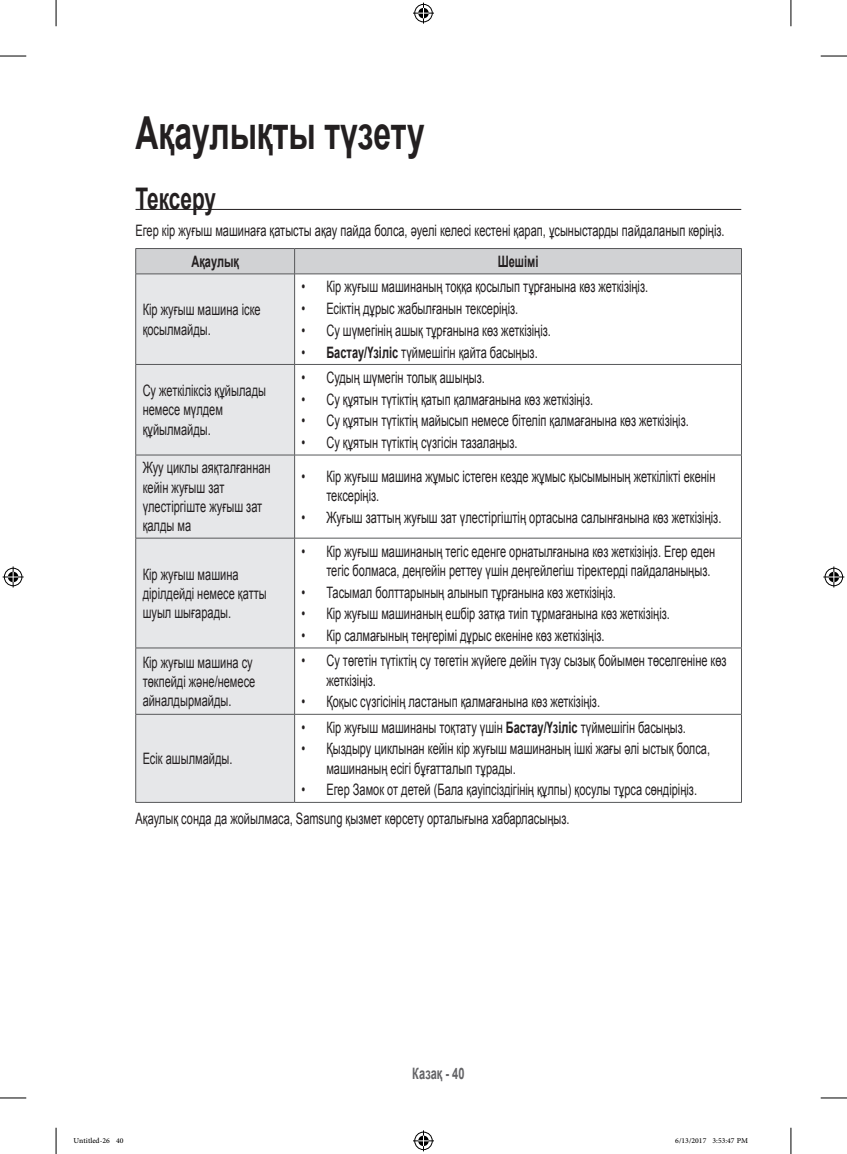
<style>
.page{position:relative;width:847px;height:1154px;background:#fff}
.page>*{position:absolute;margin:0;border:0;box-sizing:border-box;transform-origin:0 0}
.t1{font:700 45.5px "Arial";color:#231f20;scale:.7 1}
.t2{font:700 29.75px "Arial";letter-spacing:-.005em;color:#231f20;scale:.7 1}
.t3{font:15.75px/19.2px "Arial";color:#231f20;scale:.7 1}
.t4{font:700 15.75px "Arial";color:#231f20;scale:.7 1}
.t5{font:700 15.75px "Arial";color:#636366;scale:.7 1}
.t6{font:10.5px "Adobe Arabic";color:#000}
.s1{font-weight:700}
</style>
<div class="page">
<hr style="left:135px;top:209px;width:606px;height:1px;background:#231f20">
<div style="left:136px;top:275px;width:158px;height:527px;background:#e6e7e9"></div>
<svg style="left:135px;top:248px;width:607px;height:26px;background:#c8c9cb"></svg>
<hr style="left:135px;top:274px;width:159px;height:1px;background:#57585a">
<hr style="left:135px;top:274px;width:1px;height:90px;background:#57585a">
<hr style="left:294px;top:274px;width:447px;height:1px;background:#57585a">
<hr style="left:294px;top:274px;width:1px;height:90px;background:#57585a">
<hr style="left:741px;top:274px;width:1px;height:90px;background:#57585a">
<hr style="left:135px;top:364px;width:159px;height:1px;background:#57585a">
<hr style="left:135px;top:365px;width:1px;height:90px;background:#57585a">
<hr style="left:294px;top:364px;width:447px;height:1px;background:#57585a">
<hr style="left:294px;top:365px;width:1px;height:90px;background:#57585a">
<hr style="left:741px;top:365px;width:1px;height:90px;background:#57585a">
<hr style="left:135px;top:455px;width:159px;height:1px;background:#57585a">
<hr style="left:135px;top:455px;width:1px;height:83px;background:#57585a">
<hr style="left:294px;top:455px;width:447px;height:1px;background:#57585a">
<hr style="left:294px;top:455px;width:1px;height:83px;background:#57585a">
<hr style="left:741px;top:455px;width:1px;height:83px;background:#57585a">
<hr style="left:135px;top:538px;width:159px;height:1px;background:#57585a">
<hr style="left:135px;top:538px;width:1px;height:110px;background:#57585a">
<hr style="left:294px;top:538px;width:447px;height:1px;background:#57585a">
<hr style="left:294px;top:538px;width:1px;height:110px;background:#57585a">
<hr style="left:741px;top:538px;width:1px;height:110px;background:#57585a">
<hr style="left:135px;top:648px;width:159px;height:1px;background:#57585a">
<hr style="left:135px;top:648px;width:1px;height:66px;background:#57585a">
<hr style="left:294px;top:648px;width:447px;height:1px;background:#57585a">
<hr style="left:294px;top:648px;width:1px;height:66px;background:#57585a">
<hr style="left:741px;top:648px;width:1px;height:66px;background:#57585a">
<hr style="left:135px;top:714px;width:159px;height:1px;background:#57585a">
<hr style="left:135px;top:714px;width:1px;height:88px;background:#57585a">
<hr style="left:294px;top:714px;width:447px;height:1px;background:#57585a">
<hr style="left:294px;top:714px;width:1px;height:88px;background:#57585a">
<hr style="left:741px;top:714px;width:1px;height:88px;background:#57585a">
<hr style="left:135px;top:802px;width:159px;height:1px;background:#57585a">
<hr style="left:294px;top:802px;width:447px;height:1px;background:#57585a">
<svg style="left:0;top:56px;width:26px;height:1px"></svg>
<svg style="left:820px;top:56px;width:26px;height:1px"></svg>
<svg style="left:0;top:1097px;width:26px;height:1px"></svg>
<svg style="left:820px;top:1097px;width:26px;height:1px"></svg>
<svg style="left:56px;top:0;width:1px;height:26px"></svg>
<svg style="left:56px;top:1128px;width:1px;height:26px"></svg>
<svg style="left:790px;top:0;width:1px;height:26px"></svg>
<svg style="left:790px;top:1128px;width:1px;height:26px"></svg>
<svg style="left:413px;top:3px;width:21px;height:21px"></svg>
<svg style="left:413px;top:1130px;width:21px;height:21px"></svg>
<svg style="left:3px;top:566px;width:21px;height:21px"></svg>
<svg style="left:823px;top:566px;width:21px;height:21px"></svg>
<h1 class="t1" style="left:135px;top:102px;width:414px">Ақаулықты түзету</h1>
<h2 class="t2" style="left:135px;top:179px;width:117px">Тексеру</h2>
<p class="t3" style="left:135px;top:221px;width:842px">Егер кір жуғыш машинаға қатысты ақау пайда болса, әуелі келесі кестені қарап, ұсыныстарды пайдаланып көріңіз.</p>
<p class="t4" style="left:191px;top:251px;width:69px">Ақаулық</p>
<p class="t4" style="left:497px;top:251px;width:60px">Шешімі</p>
<p class="t3" style="left:143px;top:300px;width:170px">Кір жуғыш машина іске қосылмайды.</p>
<p class="t3" style="left:301px;top:277px;width:496px">• Кір жуғыш машинаның тоққа қосылып тұрғанына көз жеткізіңіз.</p>
<p class="t3" style="left:301px;top:299px;width:311px">• Есіктің дұрыс жабылғанын тексеріңіз.</p>
<p class="t3" style="left:301px;top:321px;width:357px">• Су шүмегінің ашық тұрғанына көз жеткізіңіз.</p>
<p class="t3" style="left:301px;top:342px;width:339px">• <span class="s1">Бастау/Үзіліс</span> түймешігін қайта басыңыз.</p>
<p class="t3" style="left:143px;top:381px;width:178px">Су жеткіліксіз құйылады немесе мүлдем құйылмайды.</p>
<p class="t3" style="left:301px;top:368px;width:263px">• Судың шүмегін толық ашыңыз.</p>
<p class="t3" style="left:301px;top:390px;width:418px">• Су құятын түтіктің қатып қалмағанына көз жеткізіңіз.</p>
<p class="t3" style="left:301px;top:411px;width:554px">• Су құятын түтіктің майысып немесе бітеліп қалмағанына көз жеткізіңіз.</p>
<p class="t3" style="left:301px;top:433px;width:310px">• Су құятын түтіктің сүзгісін тазалаңыз.</p>
<p class="t3" style="left:143px;top:458px;width:184px">Жуу циклы аяқталғаннан кейін жуғыш зат үлестіргіште жуғыш зат қалды ма</p>
<p class="t3" style="left:326px;top:467px;width:557px;text-indent:-25px">• Кір жуғыш машина жұмыс істеген кезде жұмыс қысымының жеткілікті екенін тексеріңіз.</p>
<p class="t3" style="left:301px;top:508px;width:601px">• Жуғыш заттың жуғыш зат үлестіргіштің ортасына салынғанына көз жеткізіңіз.</p>
<p class="t3" style="left:143px;top:564px;width:179px">Кір жуғыш машина дірілдейді немесе қатты шуыл шығарады.</p>
<p class="t3" style="left:326px;top:541px;width:556px;text-indent:-25px">• Кір жуғыш машинаның тегіс еденге орнатылғанына көз жеткізіңіз. Егер еден тегіс болмаса, деңгейін реттеу үшін деңгейлегіш тіректерді пайдаланыңыз.</p>
<p class="t3" style="left:301px;top:582px;width:450px">• Тасымал болттарының алынып тұрғанына көз жеткізіңіз.</p>
<p class="t3" style="left:301px;top:604px;width:527px">• Кір жуғыш машинаның ешбір затқа тиіп тұрмағанына көз жеткізіңіз.</p>
<p class="t3" style="left:301px;top:626px;width:434px">• Кір салмағының теңгерімі дұрыс екеніне көз жеткізіңіз.</p>
<p class="t3" style="left:143px;top:653px;width:162px">Кір жуғыш машина су төкпейді және/немесе айналдырмайды.</p>
<p class="t3" style="left:326px;top:651px;width:573px;text-indent:-25px">• Су төгетін түтіктің су төгетін жүйеге дейін түзу сызық бойымен төселгеніне көз жеткізіңіз.</p>
<p class="t3" style="left:301px;top:692px;width:428px">• Қоқыс сүзгісінің ластанып қалмағанына көз жеткізіңіз.</p>
<p class="t3" style="left:301px;top:718px;width:550px">• Кір жуғыш машинаны тоқтату үшін <span class="s1">Бастау/Үзіліс</span> түймешігін басыңыз.</p>
<p class="t3" style="left:326px;top:739px;width:549px;text-indent:-25px">• Қыздыру циклынан кейін кір жуғыш машинаның ішкі жағы әлі ыстық болса, машинаның есігі бұғатталып тұрады.</p>
<p class="t3" style="left:135px;top:776px;width:803px;line-height:28.9px;text-indent:166px">• Егер Замок от детей (Бала қауіпсіздігінің құлпы) қосулы тұрса сөндіріңіз.<br>Ақаулық сонда да жойылмаса, Samsung қызмет көрсету орталығына хабарласыңыз.</p>
<p class="t3" style="left:143px;top:749px;width:130px">Есік ашылмайды.</p>
<p class="t5" style="left:412px;top:1063px;width:76px">Казақ - 40</p>
<p class="t6" style="left:74px;top:1133px;width:51px">Untitled-26 40</p>
<p class="t6" style="left:675px;top:1133px;width:74px">6/13/2017 3:53:47 PM</p>
</div>
